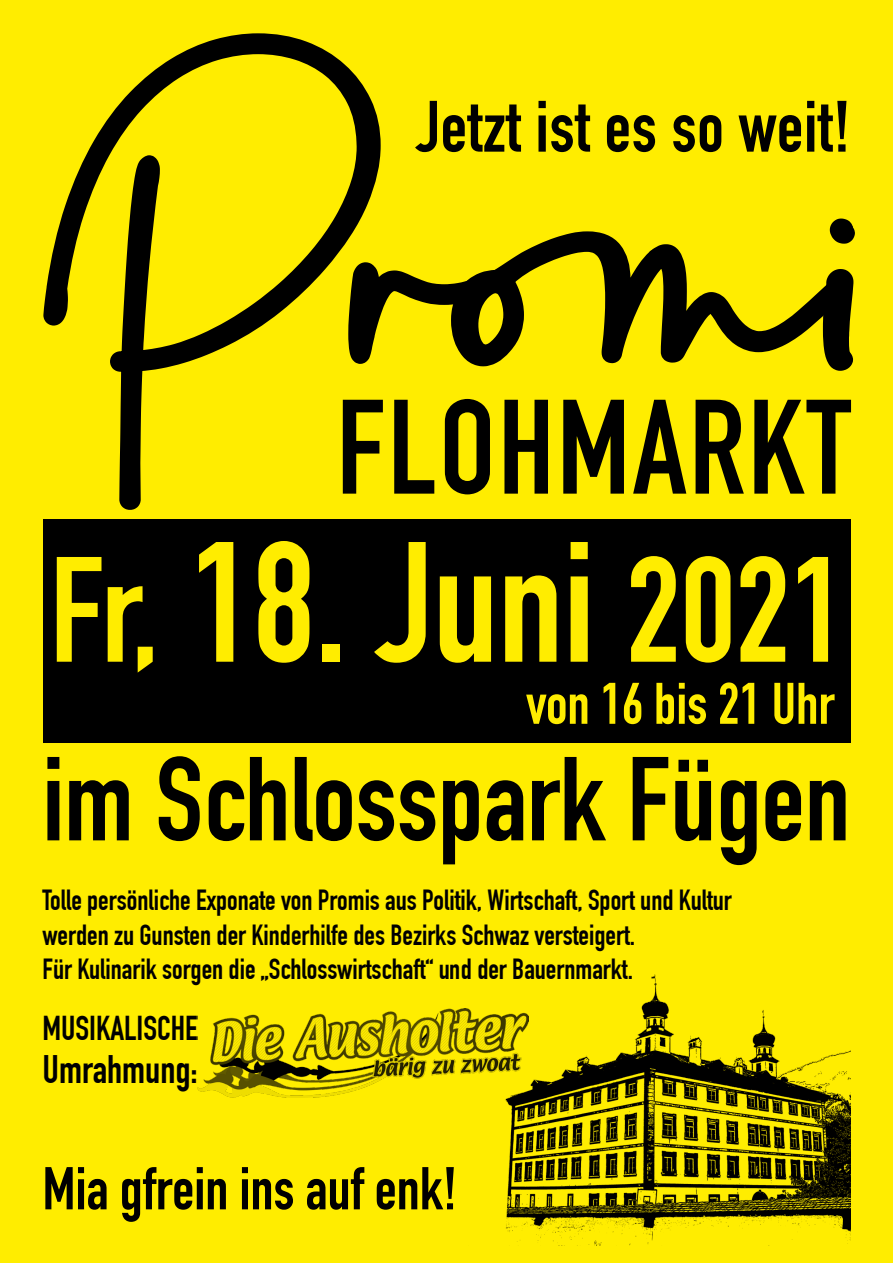
<style>
.page{position:relative;width:893px;height:1263px;background:#ffed00}
.page>*{position:absolute;margin:0;border:0;box-sizing:border-box;transform-origin:0 0}
.t1{font:700 147.07px "DIN Condensed";color:#ffed00}
.t2{font:700 131.85px "DIN Condensed";letter-spacing:.02em;color:#000}
.t3{font:700 117.15px "DIN Condensed";color:#000}
.t4{font:700 71.32px "DIN Condensed";letter-spacing:.01em;color:#000}
.t5{font:700 59.32px "DIN Condensed";color:#000}
.t6{font:700 57.53px "DIN Condensed";color:#ffed00}
.t7{font:700 38.92px "DIN Condensed";color:#000}
.t8{font:700 33.75px "DIN Condensed";color:#000}
.t9{font:700 28.5px/34.5px "DIN Condensed";color:#000}
.s1{font-size:168.15px}
</style>
<div class="page">
<svg style="left:43px;top:33px;width:344px;height:487px"></svg>
<svg style="left:342px;top:256px;width:101px;height:155px"></svg>
<svg style="left:443px;top:231px;width:373px;height:136px"></svg>
<svg style="left:816px;top:218px;width:39px;height:153px"></svg>
<div style="left:43px;top:520px;width:807px;height:223px;background:#000"></div>
<img style="left:460px;top:974px;width:390px;height:272px">
<img style="left:198px;top:1009px;width:330px;height:89px">
<h3 class="t4" style="left:417px;top:85px;width:435px">Jetzt ist es so weit!</h3>
<h2 class="t2" style="left:336px;top:370px;width:516px">FLOHMARKT</h2>
<h1 class="t1" style="left:50px;top:524px;width:797px">Fr, <span class="s1">18. Juni</span> 2021</h1>
<h3 class="t6" style="left:526px;top:670px;width:310px">von 16 bis 21 Uhr</h3>
<h3 class="t3" style="left:43px;top:730px;width:809px">im Schlosspark Fügen</h3>
<p class="t9" style="left:43px;top:883px;width:691px">Tolle persönliche Exponate von Promis aus Politik, Wirtschaft, Sport und Kultur werden zu Gunsten der Kinderhilfe des Bezirks Schwaz versteigert.<br>Für Kulinarik sorgen die „Schlosswirtschaft“ und der Bauernmarkt.</p>
<p class="t8" style="left:43px;top:1008px;width:157px">MUSIKALISCHE</p>
<h3 class="t7" style="left:43px;top:1046px;width:157px">Umrahmung:</h3>
<h3 class="t5" style="left:43px;top:1154px;width:416px">Mia gfrein ins auf enk!</h3>
</div>
